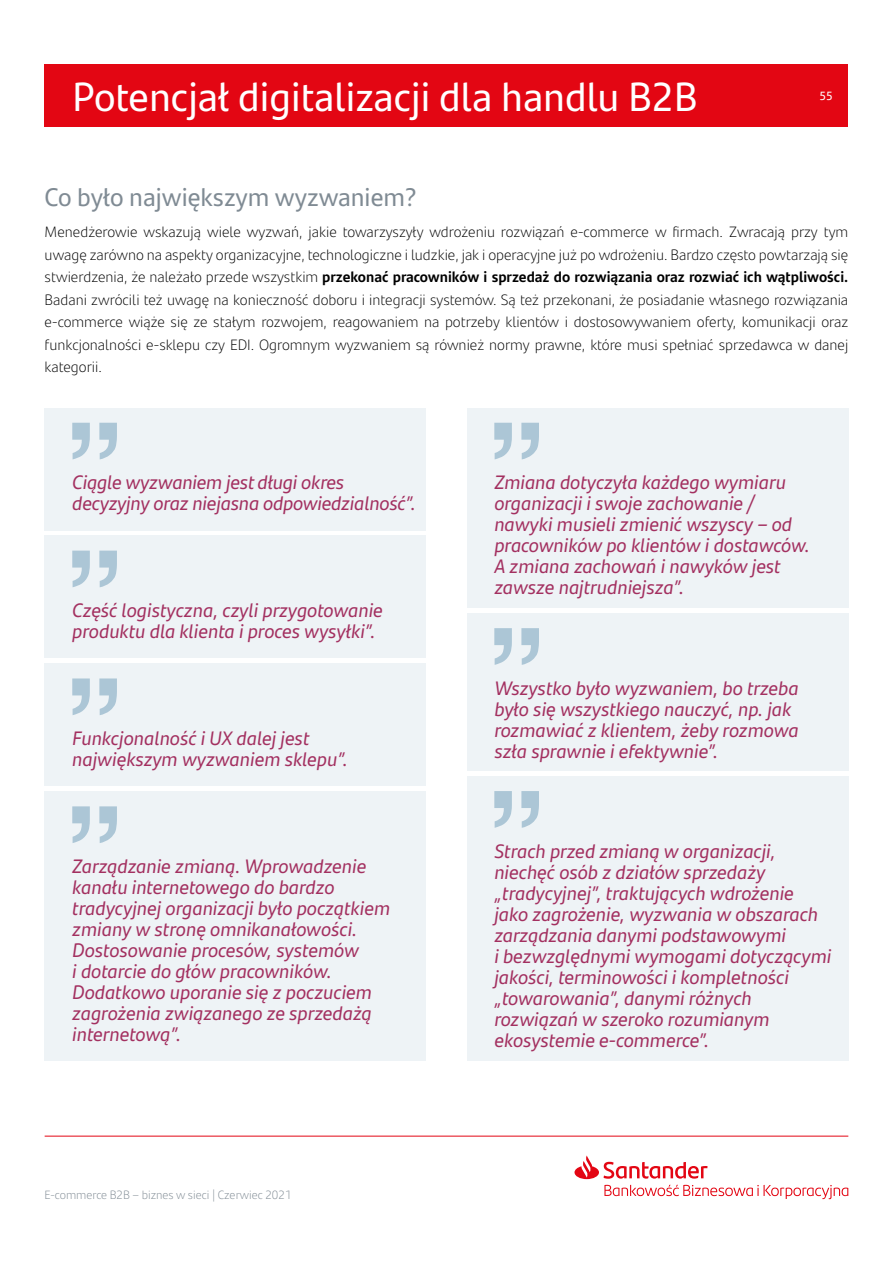
<style>
.page{position:relative;width:893px;height:1263px;background:#fff}
.page>*{position:absolute;margin:0;border:0;box-sizing:border-box;transform-origin:0 0}
.t1{font:40.5px "Santander Text";color:#fff}
.t2{font:25.5px "Santander Text";color:#808b94}
.t3{font:italic 19.5px/21px "Santander Text";color:#a33060}
.t4{font:300 15px/22.5px "Santander Text";color:#000;text-align:justify}
.t5{font:300 12px "Santander Text";color:#808b94}
.t6{font:12px "Santander Text";color:#fff}
.s1{font-weight:700}
</style>
<div class="page">
<div style="left:45px;top:64px;width:803px;height:62px;background:#e30613"></div>
<svg style="left:604px;top:1185px;width:244px;height:14px"></svg>
<svg style="left:574px;top:1155px;width:133px;height:24px"></svg>
<hr style="left:45px;top:1136px;width:803px;height:1px;background:#e30613">
<div style="left:45px;top:408px;width:381px;height:122px;background:#eef3f6"></div>
<svg style="left:72px;top:423px;width:45px;height:36px"></svg>
<div style="left:467px;top:408px;width:381px;height:200px;background:#eef3f6"></div>
<svg style="left:494px;top:423px;width:45px;height:36px"></svg>
<div style="left:467px;top:613px;width:381px;height:158px;background:#eef3f6"></div>
<svg style="left:494px;top:628px;width:45px;height:37px"></svg>
<div style="left:45px;top:536px;width:381px;height:122px;background:#eef3f6"></div>
<svg style="left:72px;top:551px;width:45px;height:36px"></svg>
<div style="left:45px;top:664px;width:381px;height:122px;background:#eef3f6"></div>
<svg style="left:72px;top:678px;width:45px;height:37px"></svg>
<div style="left:45px;top:792px;width:381px;height:269px;background:#eef3f6"></div>
<svg style="left:72px;top:806px;width:45px;height:37px"></svg>
<div style="left:467px;top:776px;width:381px;height:285px;background:#eef3f6"></div>
<svg style="left:494px;top:791px;width:45px;height:37px"></svg>
<h1 class="t1" style="left:72px;top:66px;width:627px">Potencjał digitalizacji dla handlu B2B</h1>
<p class="t6" style="left:819px;top:86px;width:15px">55</p>
<h2 class="t2" style="left:45px;top:178px;width:373px">Co było największym wyzwaniem?</h2>
<p class="t4" style="left:45px;top:220px;width:805px">Menedżerowie wskazują wiele wyzwań, jakie towarzyszyły wdrożeniu rozwiązań e-commerce w firmach. Zwracają przy tym uwagę zarówno na aspekty organizacyjne, technologiczne i ludzkie, jak i operacyjne już po wdrożeniu. Bardzo często powtarzają się stwierdzenia, że należało przede wszystkim <span class="s1">przekonać pracowników i sprzedaż do rozwiązania oraz rozwiać ich wątpliwości.<br></span>Badani zwrócili też uwagę na konieczność doboru i integracji systemów. Są też przekonani, że posiadanie własnego rozwiązania e-commerce wiąże się ze stałym rozwojem, reagowaniem na potrzeby klientów i dostosowywaniem oferty, komunikacji oraz funkcjonalności e-sklepu czy EDI. Ogromnym wyzwaniem są również normy prawne, które musi spełniać sprzedawca w danej kategorii.</p>
<p class="t3" style="left:72px;top:471px;width:345px">Ciągle wyzwaniem jest długi okres decyzyjny oraz niejasna odpowiedzialność”.</p>
<p class="t3" style="left:494px;top:471px;width:317px">Zmiana dotyczyła każdego wymiaru organizacji i swoje zachowanie / nawyki musieli zmienić wszyscy – od pracowników po klientów i dostawców.<br>A zmiana zachowań i nawyków jest zawsze najtrudniejsza”.</p>
<p class="t3" style="left:72px;top:599px;width:312px">Część logistyczna, czyli przygotowanie produktu dla klienta i proces wysyłki”.</p>
<p class="t3" style="left:72px;top:727px;width:277px">Funkcjonalność i UX dalej jest największym wyzwaniem sklepu”.</p>
<p class="t3" style="left:72px;top:855px;width:319px">Zarządzanie zmianą. Wprowadzenie kanału internetowego do bardzo tradycyjnej organizacji było początkiem zmiany w stronę omnikanałowości.<br>Dostosowanie procesów, systemów<br>i dotarcie do głów pracowników.<br>Dodatkowo uporanie się z poczuciem zagrożenia związanego ze sprzedażą internetową”.</p>
<p class="t5" style="left:45px;top:1186px;width:249px">E-commerce B2B – biznes w sieci | Czerwiec 2021</p>
<p class="t3" style="left:494px;top:676px;width:306px">Wszystko było wyzwaniem, bo trzeba było się wszystkiego nauczyć, np. jak rozmawiać z klientem, żeby rozmowa szła sprawnie i efektywnie”.</p>
<p class="t3" style="left:494px;top:839px;width:338px">Strach przed zmianą w organizacji, niechęć osób z działów sprzedaży „tradycyjnej”, traktujących wdrożenie jako zagrożenie, wyzwania w obszarach zarządzania danymi podstawowymi<br>i bezwzględnymi wymogami dotyczącymi jakości, terminowości i kompletności „towarowania”, danymi różnych rozwiązań w szeroko rozumianym ekosystemie e-commerce”.</p>
</div>
